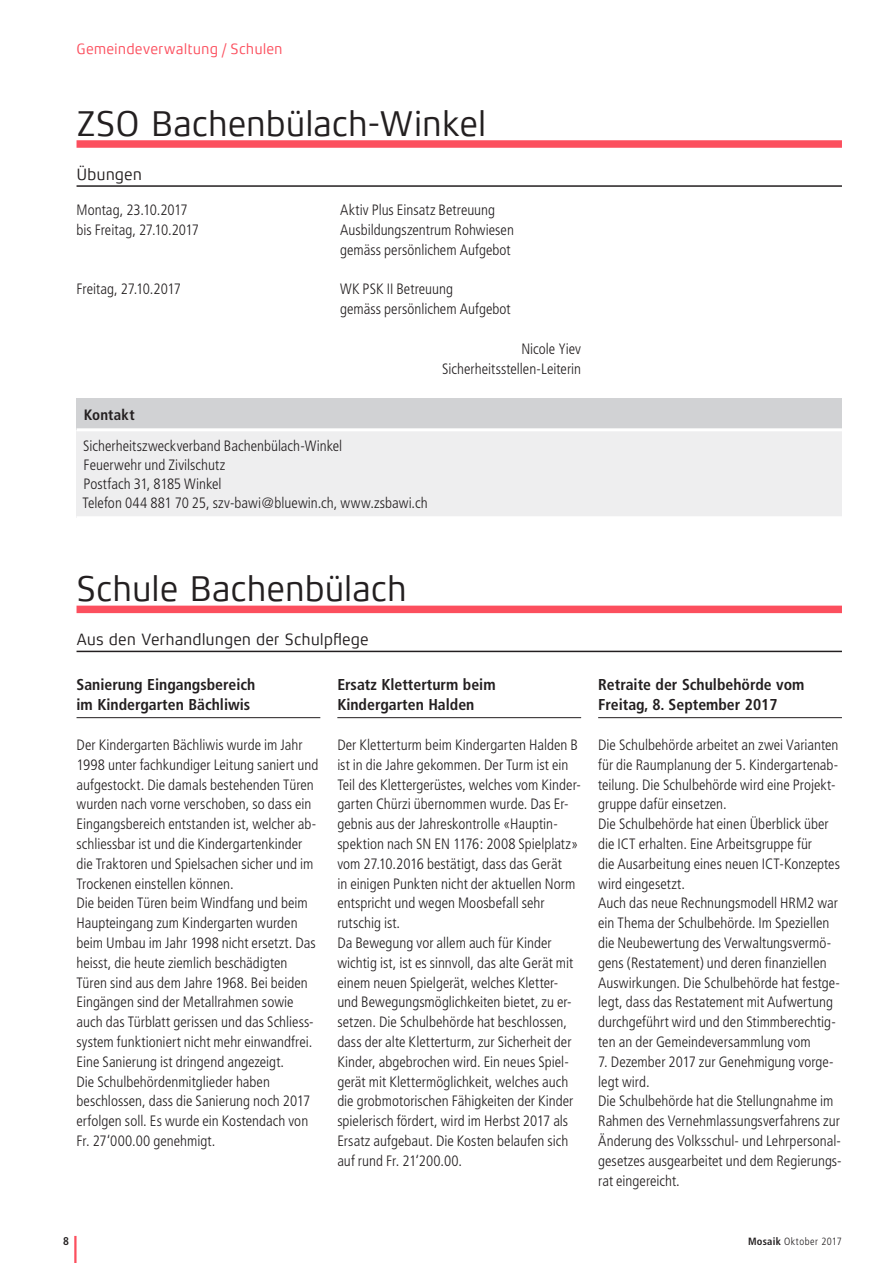
<style>
.page{position:relative;width:893px;height:1263px;background:#fff}
.page>*{position:absolute;margin:0;border:0;box-sizing:border-box;transform-origin:0 0}
.t1{font:36px "Xenois Sans Pro";letter-spacing:-.015em;color:#231f20}
.t2{font:16.5px "Xenois Sans Pro";letter-spacing:-.01em;color:#231f20}
.t3{font:700 condensed 15.75px/19.8px "Frutiger";color:#231f20}
.t4{font:300 condensed 15px/19.8px "Frutiger";color:#231f20}
.t5{font:15px "Xenois Sans Pro";letter-spacing:-.005em;color:#fc4f5e}
.t6{font:700 condensed 15px "Frutiger";letter-spacing:.01em;color:#231f20}
.t7{font:700 condensed 11.25px "Frutiger";color:#231f20}
.t8{font:300 condensed 10.5px "Frutiger";letter-spacing:.045em;color:#231f20}
.s1{font-weight:700}
</style>
<div class="page">
<hr style="left:74px;top:1236px;width:3px;height:27px;background:#fc4f5e">
<div style="left:77px;top:140px;width:765px;height:8px;background:#fc4f5e"></div>
<hr style="left:77px;top:185px;width:765px;height:2px;background:#231f20">
<div style="left:77px;top:398px;width:765px;height:32px;background:#d1d2d4"></div>
<div style="left:77px;top:430px;width:765px;height:88px;background:#eeeeef"></div>
<hr style="left:77px;top:428px;width:765px;height:3px;background:#fff">
<hr style="left:77px;top:516px;width:765px;height:3px;background:#fff">
<div style="left:77px;top:606px;width:765px;height:7px;background:#fc4f5e"></div>
<hr style="left:77px;top:651px;width:765px;height:1px;background:#231f20">
<hr style="left:77px;top:717px;width:243px;height:1px;background:#231f20">
<hr style="left:337px;top:717px;width:244px;height:1px;background:#231f20">
<hr style="left:598px;top:717px;width:244px;height:1px;background:#231f20">
<p class="t5" style="left:77px;top:40px;width:208px">Gemeindeverwaltung / Schulen</p>
<h1 class="t1" style="left:77px;top:103px;width:411px">ZSO Bachenbülach-Winkel</h1>
<p class="t2" style="left:77px;top:165px;width:67px">Übungen</p>
<p class="t4" style="left:77px;top:200px;width:113px">Montag, 23.10.2017</p>
<p class="t4" style="left:340px;top:200px;width:156px">Aktiv Plus Einsatz Betreuung</p>
<p class="t4" style="left:77px;top:220px;width:124px">bis Freitag, 27.10.2017</p>
<p class="t4" style="left:340px;top:220px;width:175px">Ausbildungszentrum Rohwiesen gemäss persönlichem Aufgebot</p>
<p class="t4" style="left:77px;top:280px;width:106px">Freitag, 27.10.2017</p>
<p class="t4" style="left:340px;top:280px;width:172px">WK PSK II Betreuung<br>gemäss persönlichem Aufgebot</p>
<p class="t4" style="left:442px;top:339px;width:140px;text-align:right">Nicole Yiev<br>Sicherheitsstellen-Leiterin</p>
<p class="t6" style="left:84px;top:405px;width:52px">Kontakt</p>
<p class="t4" style="left:83px;top:437px;width:347px;line-height:18.8px">Sicherheitszweckverband Bachenbülach-Winkel<br>Feuerwehr und Zivilschutz<br>Postfach 31, 8185 Winkel<br>Telefon 044 881 70 25, szv-bawi@bluewin.ch, www.zsbawi.ch</p>
<h1 class="t1" style="left:77px;top:569px;width:332px">Schule Bachenbülach</h1>
<p class="t2" style="left:77px;top:630px;width:294px">Aus den Verhandlungen der Schulpflege</p>
<p class="t3" style="left:77px;top:675px;width:180px">Sanierung Eingangsbereich im Kindergarten Bächliwis</p>
<p class="t4" style="left:77px;top:735px;width:243px">Der Kindergarten Bächliwis wurde im Jahr 1998 unter fachkundiger Leitung saniert und aufgestockt. Die damals bestehenden Türen wurden nach vorne verschoben, so dass ein Eingangsbereich entstanden ist, welcher ab&shy;schliessbar ist und die Kindergartenkinder die Traktoren und Spielsachen sicher und im Trockenen einstellen können.<br>Die beiden Türen beim Windfang und beim Haupteingang zum Kindergarten wurden beim Umbau im Jahr 1998 nicht ersetzt. Das heisst, die heute ziemlich beschädigten Türen sind aus dem Jahre 1968. Bei beiden Eingängen sind der Metallrahmen sowie auch das Türblatt gerissen und das Schliess&shy;system funktioniert nicht mehr einwandfrei.<br>Eine Sanierung ist dringend angezeigt.<br>Die Schulbehördenmitglieder haben beschlossen, dass die Sanierung noch 2017 erfolgen soll. Es wurde ein Kostendach von Fr. 27‘000.00 genehmigt.</p>
<p class="t3" style="left:337px;top:675px;width:160px">Ersatz Kletterturm beim<br>Kindergarten Halden</p>
<p class="t4" style="left:337px;top:735px;width:245px">Der Kletterturm beim Kindergarten Halden B ist in die Jahre gekommen. Der Turm ist ein Teil des Klettergerüstes, welches vom Kinder&shy;garten Chürzi übernommen wurde. Das Er&shy;gebnis aus der Jahreskontrolle «Hauptin&shy;spektion nach SN EN 1176: 2008 Spielplatz» vom 27.10.2016 bestätigt, dass das Gerät<br>in einigen Punkten nicht der aktuellen Norm entspricht und wegen Moosbefall sehr rutschig ist.<br>Da Bewegung vor allem auch für Kinder wichtig ist, ist es sinnvoll, das alte Gerät mit einem neuen Spielgerät, welches Kletter&shy;und Bewegungsmöglichkeiten bietet, zu er&shy;setzen. Die Schulbehörde hat beschlossen, dass der alte Kletterturm, zur Sicherheit der Kinder, abgebrochen wird. Ein neues Spiel&shy;gerät mit Klettermöglichkeit, welches auch die grobmotorischen Fähigkeiten der Kinder spielerisch fördert, wird im Herbst 2017 als Ersatz aufgebaut. Die Kosten belaufen sich auf rund Fr. 21‘200.00.</p>
<p class="t3" style="left:598px;top:675px;width:208px">Retraite der Schulbehörde vom<br>Freitag, 8. September 2017</p>
<p class="t4" style="left:598px;top:735px;width:243px">Die Schulbehörde arbeitet an zwei Varianten für die Raumplanung der 5. Kindergartenab&shy;teilung. Die Schulbehörde wird eine Projekt&shy;gruppe dafür einsetzen.<br>Die Schulbehörde hat einen Überblick über die ICT erhalten. Eine Arbeitsgruppe für<br>die Ausarbeitung eines neuen ICT-Konzeptes wird eingesetzt.<br>Auch das neue Rechnungsmodell HRM2 war ein Thema der Schulbehörde. Im Speziellen die Neubewertung des Verwaltungsvermö&shy;gens (Restatement) und deren finanziellen Auswirkungen. Die Schulbehörde hat festge&shy;legt, dass das Restatement mit Aufwertung durchgeführt wird und den Stimmberechtig&shy;ten an der Gemeindeversammlung vom</p>
<p class="t4" style="left:598px;top:1052px;width:245px">7. Dezember 2017 zur Genehmigung vorge&shy;legt wird.<br>Die Schulbehörde hat die Stellungnahme im Rahmen des Vernehmlassungsverfahrens zur Änderung des Volksschul- und Lehrpersonal&shy;gesetzes ausgearbeitet und dem Regierungs&shy;rat eingereicht.</p>
<p class="t7" style="left:63px;top:1234px;width:7px">8</p>
<p class="t8" style="left:748px;top:1235px;width:95px"><span class="s1">Mosaik</span> Oktober 2017</p>
</div>
